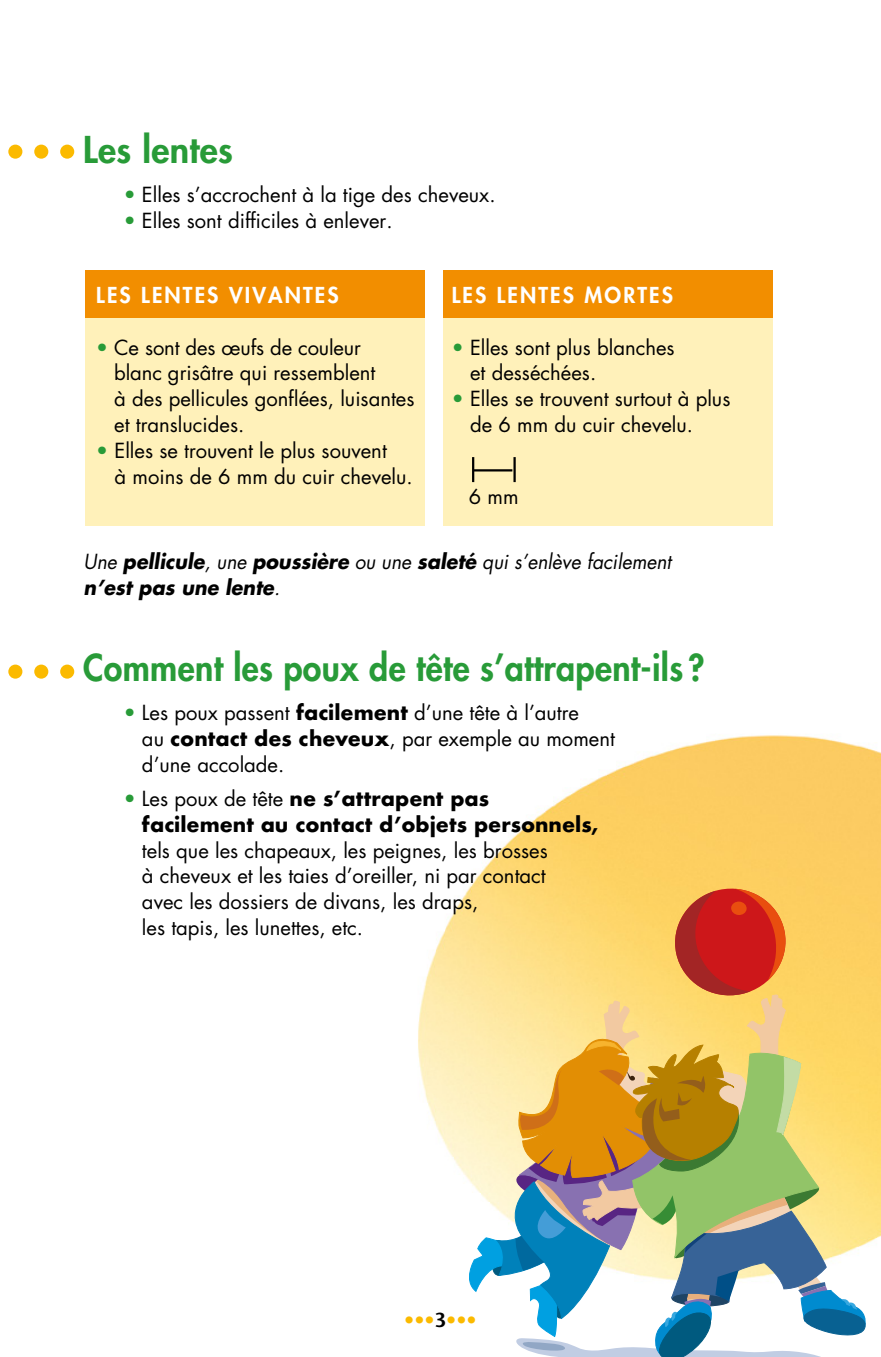
<style>
.page{position:relative;width:881px;height:1357px;background:#fff}
.page>*{position:absolute;margin:0;border:0;box-sizing:border-box;transform-origin:0 0}
.Titre{font:800 36px "Futura";letter-spacing:.01em;color:#289b38;scale:.94 1}
.Titre-2{font:800 36px "Futura";letter-spacing:.01em;color:#289b38}
.t1{font:800 21.38px "Futura";letter-spacing:.1em;color:#fff}
.Texte_courant{font:20.25px/25.9px "Futura";color:#000}
.Texte_courant-2{font:italic 700 20.25px/25.9px "Futura";color:#000;scale:.95 1}
.t2{font:600 20.25px "Stone Sans";color:#fbba00}
.s1{color:#289b38}
.s2{font-weight:400}
.s3{font-weight:700}
.s4{color:#000}
</style>
<div class="page">
<div style="left:85px;top:318px;width:340px;height:208px;background:#fff1ba"></div>
<div style="left:443px;top:318px;width:329px;height:208px;background:#fff1ba"></div>
<img style="left:418px;top:735px;width:463px;height:508px">
<svg style="left:462px;top:883px;width:406px;height:474px"></svg>
<div style="left:60px;top:664px;width:14px;height:15px;background:#fbba00;border-radius:50%"></div>
<div style="left:34px;top:664px;width:14px;height:15px;background:#fbba00;border-radius:50%"></div>
<div style="left:8px;top:664px;width:14px;height:15px;background:#fbba00;border-radius:50%"></div>
<div style="left:60px;top:145px;width:14px;height:14px;background:#fbba00;border-radius:50%"></div>
<div style="left:34px;top:145px;width:14px;height:14px;background:#fbba00;border-radius:50%"></div>
<div style="left:8px;top:145px;width:14px;height:14px;background:#fbba00;border-radius:50%"></div>
<div style="left:443px;top:270px;width:329px;height:48px;background:#f28e00"></div>
<div style="left:85px;top:270px;width:340px;height:48px;background:#f28e00"></div>
<hr style="left:472px;top:457px;width:2px;height:25px;background:#000">
<hr style="left:513px;top:457px;width:3px;height:25px;background:#000">
<hr style="left:473px;top:469px;width:39px;height:2px;background:#000">
<p class="Titre-2" style="left:83px;top:125px;width:151px">Les lentes</p>
<p class="Texte_courant" style="left:124px;top:182px;width:373px"><span class="s1">•</span> Elles s’accrochent à la tige des cheveux.</p>
<p class="Texte_courant" style="left:124px;top:207px;width:270px"><span class="s1">•</span> Elles sont difficiles à enlever.</p>
<p class="t1" style="left:96px;top:281px;width:244px">LES LENTES VIVANTES</p>
<p class="Texte_courant" style="left:114px;top:334px;width:302px;text-indent:-18px"><span class="s1">•</span> Ce sont des œufs de couleur<br>blanc grisâtre qui ressemblent<br>à des pellicules gonflées, luisantes et translucides.</p>
<p class="Texte_courant" style="left:115px;top:437px;width:300px;text-indent:-18px"><span class="s1">•</span> Elles se trouvent le plus souvent<br>à moins de 6 mm du cuir chevelu.</p>
<p class="t1" style="left:452px;top:281px;width:223px">LES LENTES MORTES</p>
<p class="Texte_courant" style="left:470px;top:334px;width:206px;text-indent:-18px"><span class="s1">•</span> Elles sont plus blanches et desséchées.</p>
<p class="Texte_courant" style="left:470px;top:386px;width:262px;text-indent:-18px"><span class="s1">•</span> Elles se trouvent surtout à plus de 6 mm du cuir chevelu.</p>
<p class="Texte_courant" style="left:469px;top:483px;width:51px">6 mm</p>
<p class="Texte_courant-2" style="left:84px;top:548px;width:620px"><span class="s2">Une</span> pellicule<span class="s2">, une</span> poussière <span class="s2">ou une</span> saleté <span class="s2">qui s’enlève facilement </span>n’est pas une lente<span class="s2">.</span></p>
<p class="Titre" style="left:83px;top:643px;width:662px">Comment les poux de tête s’attrapent-ils ?</p>
<p class="Texte_courant" style="left:142px;top:699px;width:474px;text-indent:-18px"><span class="s1">•</span> Les poux passent <span class="s3">facilement</span> d’une tête à l’autre<br>au <span class="s3">contact des cheveux</span>, par exemple au moment d’une accolade.</p>
<p class="Texte_courant" style="left:142px;top:785px;width:458px;text-indent:-18px"><span class="s1">•</span> Les poux de tête <span class="s3">ne s’attrapent pas facilement au contact d’objets personnels, </span>tels que les chapeaux, les peignes, les brosses<br>à cheveux et les taies d’oreiller, ni par contact<br>avec les dossiers de divans, les draps,<br>les tapis, les lunettes, etc.</p>
<p class="t2" style="left:404px;top:1307px;width:74px">•••<span class="s4">3</span>•••</p>
</div>
